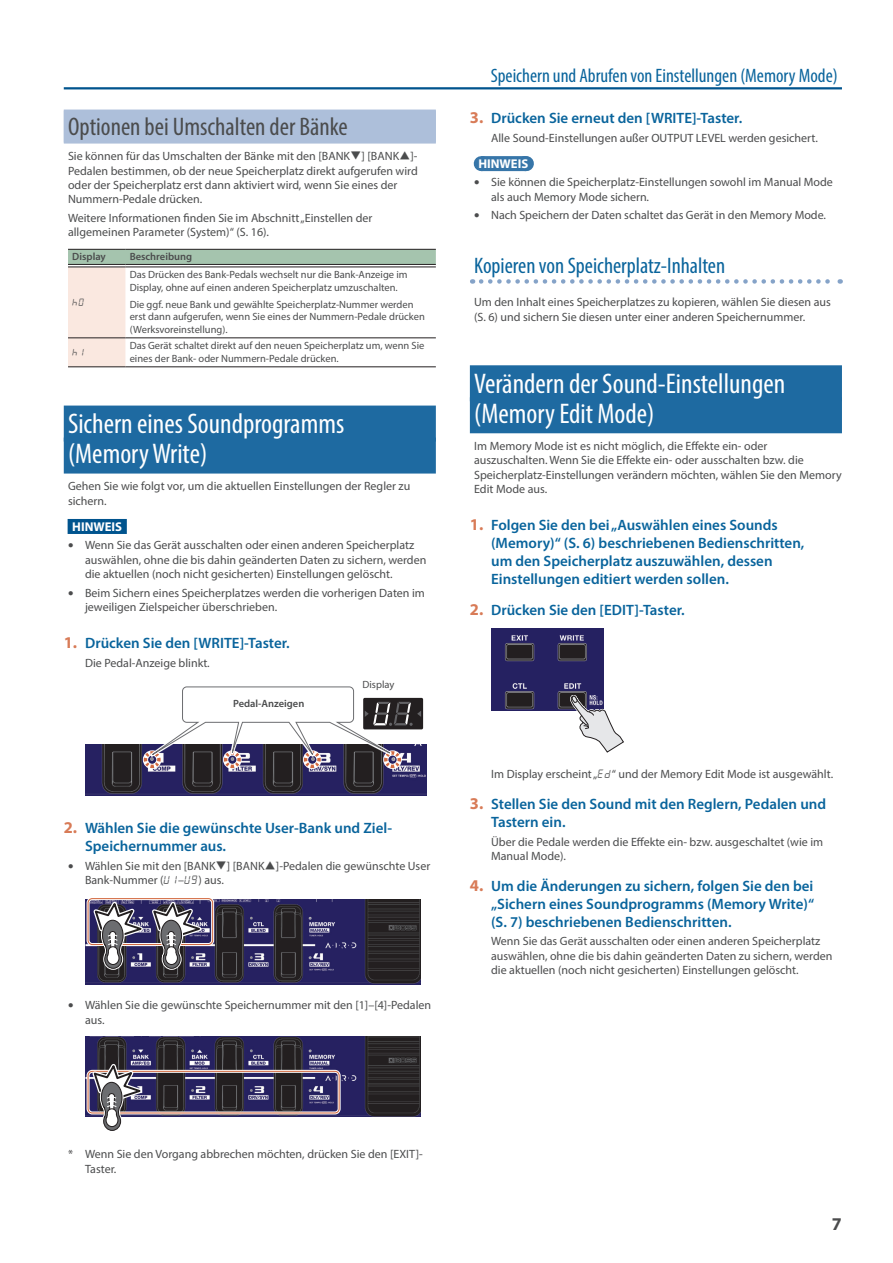
<style>
.page{position:relative;width:893px;height:1263px;background:#fff}
.page>*{position:absolute;margin:0;border:0;box-sizing:border-box;transform-origin:0 0}
.t1{font:condensed 28.5px/30px "Myriad Pro";color:#fff}
.t2{font:condensed 25.5px "Myriad Pro";color:#4b4c4d}
.t3{font:condensed 22.5px "Myriad Pro";color:#09649c}
.t4{font:condensed 19.5px "Myriad Pro";color:#09649c}
.t5{font:700 18px "Myriad Pro";color:#4b4c4d}
.t6{font:600 15px/18px "Myriad Pro";color:#09649c}
.t7{font:700 12.75px "Myriad Pro";color:#fff}
.t8{font:12px/14.4px "Myriad Pro";color:#4b4c4d}
.t9{font:10.5px/12.6px "Myriad Pro";color:#4b4c4d}
.t10{font:600 10.5px "Myriad Pro";color:#4b4c4d}
.t11{font:10.5px "Roland Owners Manual 7 SE Grev 2";color:#4b4c4d}
.s1{font-family:"Roland Owners Manual 01 rev 2"}
.s2{font-weight:700;font-size:16.5px;color:#d87b57}
.s3{font-family:"Roland Owners Manual 7 SE Grev 2"}
</style>
<div class="page">
<hr style="left:64px;top:87px;width:778px;height:2px;background:#00548e">
<div style="left:64px;top:111px;width:372px;height:33px;background:#d0dae9"></div>
<div style="left:64px;top:110px;width:372px;height:33px;background:#adbfda"></div>
<div style="left:64px;top:406px;width:372px;height:36px;background:#1e6aa1"></div>
<div style="left:64px;top:438px;width:372px;height:36px;background:#1e6aa1"></div>
<div style="left:68px;top:519px;width:59px;height:15px;background:#00548e"></div>
<svg style="left:68px;top:250px;width:368px;height:117px"></svg>
<hr style="left:68px;top:264px;width:57px;height:3px;background:#fff">
<hr style="left:125px;top:264px;width:311px;height:3px;background:#fff">
<hr style="left:68px;top:249px;width:57px;height:1px;background:#231f20">
<hr style="left:125px;top:249px;width:311px;height:1px;background:#231f20">
<hr style="left:68px;top:338px;width:57px;height:1px;background:#231f20">
<hr style="left:125px;top:338px;width:311px;height:1px;background:#231f20">
<hr style="left:68px;top:367px;width:57px;height:1px;background:#231f20">
<hr style="left:125px;top:367px;width:311px;height:1px;background:#231f20">
<hr style="left:68px;top:264px;width:57px;height:1px;background:#231f20">
<hr style="left:68px;top:267px;width:57px;height:1px;background:#231f20">
<hr style="left:125px;top:264px;width:311px;height:1px;background:#231f20">
<hr style="left:125px;top:267px;width:311px;height:1px;background:#231f20">
<img style="left:85px;top:744px;width:342px;height:52px">
<div style="left:363px;top:698px;width:60px;height:31px;background:#231f20;border-radius:2px"></div>
<svg style="left:88px;top:686px;width:333px;height:445px"></svg>
<div style="left:481px;top:156px;width:44px;height:15px;background:#3776a9"></div>
<svg style="left:503px;top:156px;width:23px;height:15px"></svg>
<svg style="left:481px;top:279px;width:360px;height:5px"></svg>
<div style="left:470px;top:365px;width:372px;height:36px;background:#1e6aa1"></div>
<div style="left:470px;top:397px;width:372px;height:36px;background:#1e6aa1"></div>
<img style="left:491px;top:628px;width:112px;height:82px">
<svg style="left:570px;top:694px;width:54px;height:59px"></svg>
<h2 class="t2" style="left:68px;top:111px;width:281px">Optionen bei Umschalten der Bänke</h2>
<p class="t8" style="left:68px;top:149px;width:351px">Sie können für das Umschalten der Bänke mit den [BANK<span class="s1">É</span>] [BANK<span class="s1">Ç</span>]- Pedalen bestimmen, ob der neue Speicherplatz direkt aufgerufen wird oder der Speicherplatz erst dann aktiviert wird, wenn Sie eines der Nummern-Pedale drücken.</p>
<p class="t8" style="left:68px;top:211px;width:306px">Weitere Informationen finden Sie im Abschnitt „Einstellen der allgemeinen Parameter (System)“ (S. 16).</p>
<p class="t10" style="left:72px;top:249px;width:35px">Display</p>
<p class="t10" style="left:130px;top:249px;width:64px">Beschreibung</p>
<p class="t11" style="left:72px;top:296px;width:14px">h0</p>
<p class="t9" style="left:130px;top:268px;width:279px">Das Drücken des Bank-Pedals wechselt nur die Bank-Anzeige im<br>Display, ohne auf einen anderen Speicherplatz umzuschalten.</p>
<p class="t9" style="left:130px;top:298px;width:297px">Die ggf. neue Bank und gewählte Speicherplatz-Nummer werden erst dann aufgerufen, wenn Sie eines der Nummern-Pedale drücken (Werksvoreinstellung).</p>
<p class="t11" style="left:72px;top:346px;width:14px">h1</p>
<p class="t9" style="left:130px;top:339px;width:296px">Das Gerät schaltet direkt auf den neuen Speicherplatz um, wenn Sie eines der Bank- oder Nummern-Pedale drücken.</p>
<h1 class="t1" style="left:68px;top:408px;width:278px">Sichern eines Soundprogramms (Memory Write)</h1>
<p class="t8" style="left:68px;top:479px;width:344px">Gehen Sie wie folgt vor, um die aktuellen Einstellungen der Regler zu sichern.</p>
<p class="t7" style="left:72px;top:518px;width:51px">HINWEIS</p>
<p class="t8" style="left:85px;top:538px;width:343px;text-indent:-17px"><span class="s1">¹</span> Wenn Sie das Gerät ausschalten oder einen anderen Speicherplatz auswählen, ohne die bis dahin geänderten Daten zu sichern, werden die aktuellen (noch nicht gesicherten) Einstellungen gelöscht.</p>
<p class="t8" style="left:85px;top:585px;width:341px;text-indent:-17px"><span class="s1">¹</span> Beim Sichern eines Speicherplatzes werden die vorherigen Daten im jeweiligen Zielspeicher überschrieben.</p>
<p class="t6" style="left:64px;top:634px;width:228px"><span class="s2">1.</span> Drücken Sie den [WRITE]-Taster.</p>
<p class="t8" style="left:85px;top:655px;width:126px">Die Pedal-Anzeige blinkt.</p>
<p class="t9" style="left:362px;top:678px;width:33px">Display</p>
<p class="t10" style="left:233px;top:696px;width:73px">Pedal-Anzeigen</p>
<p class="t6" style="left:85px;top:818px;width:309px;text-indent:-21px"><span class="s2">2.</span> Wählen Sie die gewünschte User-Bank und Ziel-<br>Speichernummer aus.</p>
<p class="t8" style="left:85px;top:858px;width:347px;text-indent:-17px"><span class="s1">¹</span> Wählen Sie mit den [BANK<span class="s1">É</span>] [BANK<span class="s1">Ç</span>]-Pedalen die gewünschte User<br>Bank-Nummer (<span class="s3">U1</span>–<span class="s3">U9</span>) aus.</p>
<p class="t8" style="left:85px;top:998px;width:348px;text-indent:-17px"><span class="s1">¹</span> Wählen Sie die gewünschte Speichernummer mit den [1]–[4]-Pedalen aus.</p>
<h3 class="t4" style="left:491px;top:64px;width:348px">Speichern und Abrufen von Einstellungen (Memory Mode)</h3>
<p class="t6" style="left:470px;top:109px;width:274px"><span class="s2">3.</span> Drücken Sie erneut den [WRITE]-Taster.</p>
<p class="t8" style="left:491px;top:130px;width:328px">Alle Sound-Einstellungen außer OUTPUT LEVEL werden gesichert.</p>
<p class="t7" style="left:478px;top:155px;width:51px">HINWEIS</p>
<p class="t8" style="left:491px;top:175px;width:343px;text-indent:-17px"><span class="s1">¹</span> Sie können die Speicherplatz-Einstellungen sowohl im Manual Mode als auch Memory Mode sichern.</p>
<p class="t8" style="left:474px;top:208px;width:353px"><span class="s1">¹</span> Nach Speichern der Daten schaltet das Gerät in den Memory Mode.</p>
<h3 class="t3" style="left:474px;top:252px;width:253px">Kopieren von Speicherplatz-Inhalten</h3>
<p class="t8" style="left:474px;top:295px;width:358px">Um den Inhalt eines Speicherplatzes zu kopieren, wählen Sie diesen aus (S. 6) und sichern Sie diesen unter einer anderen Speichernummer.</p>
<h1 class="t1" style="left:474px;top:368px;width:313px">Verändern der Sound-Einstellungen (Memory Edit Mode)</h1>
<p class="t8" style="left:474px;top:438px;width:369px">Im Memory Mode ist es nicht möglich, die Effekte ein- oder auszuschalten. Wenn Sie die Effekte ein- oder ausschalten bzw. die Speicherplatz-Einstellungen verändern möchten, wählen Sie den Memory Edit Mode aus.</p>
<p class="t6" style="left:491px;top:516px;width:315px;text-indent:-21px"><span class="s2">1.</span> Folgen Sie den bei „Auswählen eines Sounds (Memory)“ (S. 6) beschriebenen Bedienschritten, um den Speicherplatz auszuwählen, dessen Einstellungen editiert werden sollen.</p>
<p class="t6" style="left:470px;top:601px;width:216px"><span class="s2">2.</span> Drücken Sie den [EDIT]-Taster.</p>
<p class="t8" style="left:491px;top:767px;width:343px">Im Display erscheint „<span class="s3">Ed</span>“ und der Memory Edit Mode ist ausgewählt.</p>
<p class="t6" style="left:491px;top:794px;width:336px;text-indent:-21px"><span class="s2">3.</span> Stellen Sie den Sound mit den Reglern, Pedalen und<br>Tastern ein.</p>
<p class="t8" style="left:491px;top:834px;width:334px">Über die Pedale werden die Effekte ein- bzw. ausgeschaltet (wie im<br>Manual Mode).</p>
<p class="t6" style="left:491px;top:876px;width:325px;text-align:justify;text-indent:-21px"><span class="s2">4.</span> Um die Änderungen zu sichern, folgen Sie den bei „Sichern eines Soundprogramms (Memory Write)“ (S. 7) beschriebenen Bedienschritten.</p>
<p class="t8" style="left:491px;top:934px;width:343px">Wenn Sie das Gerät ausschalten oder einen anderen Speicherplatz auswählen, ohne die bis dahin geänderten Daten zu sichern, werden die aktuellen (noch nicht gesicherten) Einstellungen gelöscht.</p>
<p class="t8" style="left:85px;top:1146px;width:339px;line-height:15px;text-indent:-17px">* Wenn Sie den Vorgang abbrechen möchten, drücken Sie den [EXIT]-<br>Taster.</p>
<h3 class="t5" style="left:832px;top:1212px;width:11px">7</h3>
</div>
